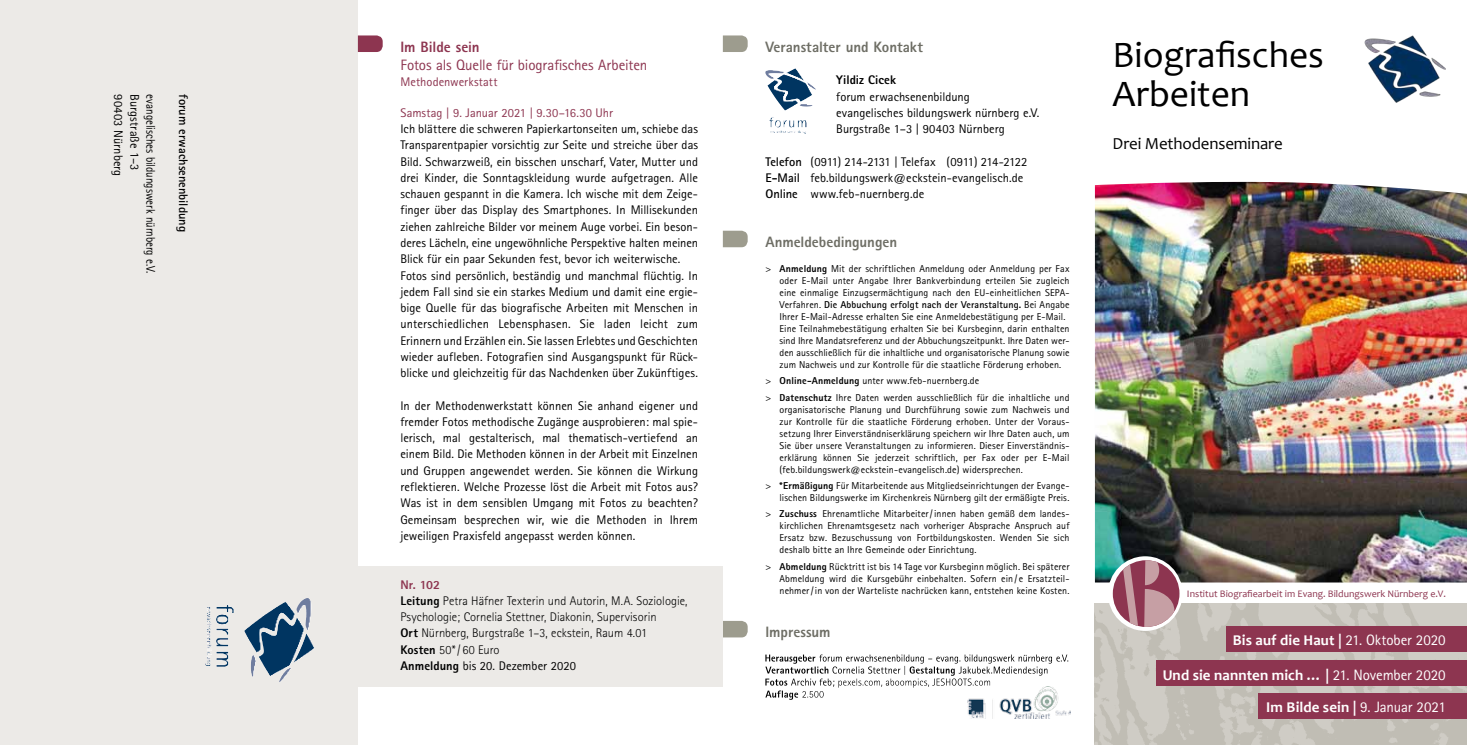
<style>
.page{position:relative;width:1467px;height:745px;background:#fff}
.page>*{position:absolute;margin:0;border:0;box-sizing:border-box;transform-origin:0 0}
.t1{font:37.5px/38.8px "Candara";color:#000}
.t2{font:16.88px "Candara";letter-spacing:-.01em;color:#000}
.t3{font:700 15px/32.5px "Candara";letter-spacing:.005em;color:#fff;text-align:right}
.t4{font:800 15px "Rotis Sans Serif";letter-spacing:-.005em;color:#6e6e65}
.t5{font:15px "Rotis Sans Serif";letter-spacing:-.01em;color:#8d3550}
.t6{font:800 15px "Rotis Sans Serif";letter-spacing:-.005em;color:#8d3550}
.t7{font:12.5px/16.2px "Rotis Sans Serif";color:#000}
.t8{font:300 12.5px/16.2px "Rotis Sans Serif";color:#000}
.t9{font:12.5px "Rotis Sans Serif";letter-spacing:.005em;color:#8d3550}
.t10{font:12.5px "Rotis Sans Serif";color:#000;scale:.88 1}
.t11{font:700 12.5px "Rotis Sans Serif";color:#000}
.t12{font:800 12.5px "Rotis Sans Serif";letter-spacing:.005em;color:#000}
.t13{font:10px/12px "Rotis Sans Serif";letter-spacing:.005em;color:#000;text-align:justify}
.t14{font:10px "Candara";color:#8d3550}
.s1{font-weight:800;color:#8d3550}
.s2{font-weight:800}
.s3{font-weight:400}
.s4{font-weight:700}
.s5{font-family:"Rotis Sans Serif";font-weight:400}
</style>
<div class="page">
<div style="left:0;top:0;width:358px;height:744px;background:#eceae7"></div>
<img style="left:296px;top:598px;width:11px;height:15px">
<svg style="left:723px;top:35px;width:25px;height:17px"></svg>
<svg style="left:358px;top:35px;width:25px;height:17px"></svg>
<svg style="left:723px;top:230px;width:25px;height:17px"></svg>
<svg style="left:723px;top:620px;width:25px;height:17px"></svg>
<svg style="left:786px;top:68px;width:9px;height:8px"></svg>
<div style="left:358px;top:566px;width:365px;height:120px;background:#eceae7"></div>
<img style="left:967px;top:699px;width:103px;height:19px">
<svg style="left:765px;top:654px;width:303px;height:45px"></svg>
<img style="left:1095px;top:182px;width:372px;height:400px">
<img style="left:1095px;top:603px;width:372px;height:141px">
<div style="left:1227px;top:625px;width:240px;height:26px;background:#8d3550"></div>
<div style="left:1157px;top:659px;width:310px;height:26px;background:#8d3550"></div>
<div style="left:1259px;top:692px;width:208px;height:26px;background:#8d3550"></div>
<img style="left:1365px;top:35px;width:81px;height:68px">
<svg style="left:1108px;top:556px;width:74px;height:74px"></svg>
<div style="left:1113px;top:560px;width:66px;height:66px;background:#8d3550;border-radius:50%"></div>
<svg style="left:1116px;top:560px;width:59px;height:66px"></svg>
<p class="t7" style="left:127px;top:94px;width:84px;rotate:90deg">90403 Nürnberg</p>
<p class="t7" style="left:143px;top:94px;width:77px;rotate:90deg">Burgstraße 1–3</p>
<p class="t10" style="left:158px;top:94px;width:205px;rotate:90deg">evangelisches bildungswerk nürnberg e.V.</p>
<p class="t11" style="left:191px;top:94px;width:139px;rotate:90deg">forum erwachsenenbildung</p>
<h3 class="t6" style="left:400px;top:37px;width:81px">Im Bilde sein</h3>
<h3 class="t5" style="left:400px;top:56px;width:248px">Fotos als Quelle für biografisches Arbeiten</h3>
<p class="t9" style="left:400px;top:74px;width:99px">Methodenwerkstatt</p>
<p class="t9" style="left:400px;top:105px;width:214px">Samstag | 9. Januar 2021 | 9.30–16.30 Uhr</p>
<p class="t7" style="left:400px;top:120px;width:299px">Ich blättere die schweren Papierkartonseiten um, schiebe das Transparentpapier vorsichtig zur Seite und streiche über das Bild. Schwarzweiß, ein bisschen unscharf, Vater, Mutter und drei Kinder, die Sonntagskleidung wurde aufgetragen. Alle schauen gespannt in die Kamera. Ich wische mit dem Zeige&shy;finger über das Display des Smartphones. In Millisekunden ziehen zahlreiche Bilder vor meinem Auge vorbei. Ein beson&shy;deres Lächeln, eine ungewöhnliche Perspektive halten meinen Blick für ein paar Sekunden fest, bevor ich weiterwische.<br>Fotos sind persönlich, beständig und manchmal flüchtig. In jedem Fall sind sie ein starkes Medium und damit eine ergie&shy;bige Quelle für das biografische Arbeiten mit Menschen in unterschiedlichen Lebensphasen. Sie laden leicht zum Erinnern und Erzählen ein. Sie lassen Erlebtes und Geschichten wieder aufleben. Fotografien sind Ausgangspunkt für Rück&shy;blicke und gleichzeitig für das Nachdenken über Zukünftiges.</p>
<p class="t7" style="left:400px;top:397px;width:299px;text-align:justify">In der Methodenwerkstatt können Sie anhand eigener und fremder Fotos methodische Zugänge ausprobieren: mal spie&shy;lerisch, mal gestalterisch, mal thematisch-vertiefend an einem Bild. Die Methoden können in der Arbeit mit Einzelnen und Gruppen angewendet werden. Sie können die Wirkung reflektieren. Welche Prozesse löst die Arbeit mit Fotos aus?<br>Was ist in dem sensiblen Umgang mit Fotos zu beachten?<br>Gemeinsam besprechen wir, wie die Methoden in Ihrem jeweiligen Praxisfeld angepasst werden können.</p>
<p class="t8" style="left:400px;top:576px;width:289px"><span class="s1">Nr. 102<br></span><span class="s2">Leitung</span> Petra Häfner Texterin und Autorin, M.A. Soziologie, Psychologie; Cornelia Stettner, Diakonin, Supervisorin<br><span class="s2">Ort</span> Nürnberg, Burgstraße 1–3, eckstein, Raum 4.01<br><span class="s2">Kosten</span> 50*/ 60 Euro<br><span class="s2">Anmeldung</span> <span class="s3">bis 20. Dezember 2020</span></p>
<h3 class="t4" style="left:765px;top:37px;width:159px">Veranstalter und Kontakt</h3>
<p class="t12" style="left:836px;top:72px;width:61px">Yildiz Cicek</p>
<p class="t7" style="left:836px;top:88px;width:205px">forum erwachsenenbildung evangelisches bildungswerk nürnberg e.V.<br>Burgstraße 1–3 | 90403 Nürnberg</p>
<p class="t7" style="left:765px;top:153px;width:263px"><span class="s4">Telefon</span> (0911) 214-2131 | Telefax (0911) 214-2122<br><span class="s4">E-Mail</span> feb.bildungswerk@eckstein-evangelisch.de<br><span class="s4">Online</span> www.feb-nuernberg.de</p>
<h3 class="t4" style="left:765px;top:232px;width:133px">Anmeldebedingungen</h3>
<p class="t13" style="left:780px;top:262px;width:291px;text-align:left;text-indent:-14px">&gt; <span class="s2">Anmeldung</span> Mit der schriftlichen Anmeldung oder Anmeldung per Fax oder E-Mail unter Angabe Ihrer Bankverbindung erteilen Sie zugleich eine einmalige Einzugsermächtigung nach den EU-einheitlichen SEPA-Verfahren. <span class="s4">Die Abbuchung erfolgt nach der Veranstaltung.</span> Bei Angabe Ihrer E-Mail-Adresse erhalten Sie eine Anmeldebestätigung per E-Mail.<br>Eine Teilnahmebestätigung erhalten Sie bei Kursbeginn, darin enthalten sind Ihre Mandatsreferenz und der Abbuchungszeitpunkt. Ihre Daten wer&shy;den ausschließlich für die inhaltliche und organisatorische Planung sowie zum Nachweis und zur Kontrolle für die staatliche Förderung erhoben.</p>
<p class="t13" style="left:765px;top:372px;width:306px;line-height:16.2px">&gt; <span class="s2">Online-Anmeldung</span> unter www.feb-nuernberg.de<br>&gt; <span class="s2">Datenschutz</span> Ihre Daten werden ausschließlich für die inhaltliche und</p>
<p class="t13" style="left:780px;top:403px;width:291px">organisatorische Planung und Durchführung sowie zum Nachweis und zur Kontrolle für die staatliche Förderung erhoben. Unter der Voraus&shy;setzung Ihrer Einverständniserklärung speichern wir Ihre Daten auch, um Sie über unsere Veranstaltungen zu informieren. Dieser Einverständnis&shy;erklärung können Sie jederzeit schriftlich, per Fax oder per E-Mail (feb.bildungswerk@eckstein-evangelisch.de) widersprechen.</p>
<p class="t13" style="left:765px;top:479px;width:306px;text-align:right">&gt; <span class="s2">*Ermäßigung</span> Für Mitarbeitende aus Mitgliedseinrichtungen der Evange&shy;lischen Bildungswerke im Kirchenkreis Nürnberg gilt der ermäßigte Preis.</p>
<p class="t13" style="left:780px;top:507px;width:291px;text-indent:-14px">&gt; <span class="s2">Zuschuss</span> Ehrenamtliche Mitarbeiter/innen haben gemäß dem landes&shy;kirchlichen Ehrenamtsgesetz nach vorheriger Absprache Anspruch auf Ersatz bzw. Bezuschussung von Fortbildungskosten. Wenden Sie sich deshalb bitte an Ihre Gemeinde oder Einrichtung.</p>
<p class="t13" style="left:780px;top:559px;width:291px;text-indent:-14px">&gt; <span class="s2">Abmeldung</span> Rücktritt ist bis 14 Tage vor Kursbeginn möglich. Bei späterer Abmeldung wird die Kursgebühr einbehalten. Sofern ein/ e Ersatzteil&shy;nehmer/in von der Warteliste nachrücken kann, entstehen keine Kosten.</p>
<h3 class="t4" style="left:765px;top:622px;width:67px">Impressum</h3>
<h1 class="t1" style="left:1113px;top:35px;width:213px">Biografisches<br>Arbeiten</h1>
<h2 class="t2" style="left:1113px;top:133px;width:172px">Drei Methodenseminare</h2>
<p class="t14" style="left:1187px;top:586px;width:260px">Institut Biografiearbeit im Evang. Bildungswerk Nürnberg e.V.</p>
<h3 class="t3" style="left:1233px;top:623px;width:214px">Bis auf die Haut | <span class="s5">21. Oktober 2020</span></h3>
<h3 class="t3" style="left:1163px;top:657px;width:285px">Und sie nannten mich … | <span class="s5">21. November 2020<br></span>Im Bilde sein | <span class="s5">9. Januar 2021</span></h3>
</div>
